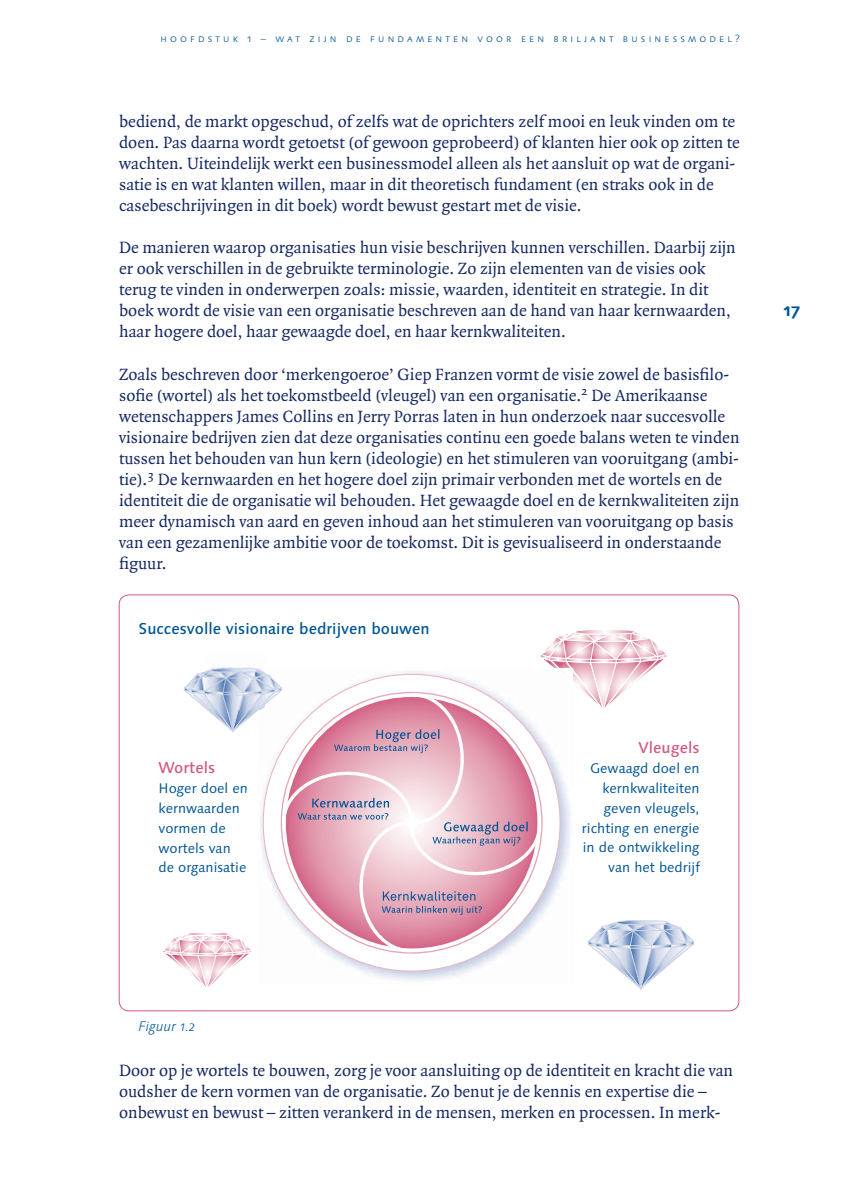
<style>
.page{position:relative;width:844px;height:1191px;background:#fff}
.page>*{position:absolute;margin:0;border:0;box-sizing:border-box;transform-origin:0 0}
.t1{font:17.5px/21px "Quadraat";color:#162964}
.t2{font:700 17.5px "Linotype Syntax Os F";color:#005595}
.t3{font:500 15.75px "Linotype Syntax Os F";color:#005595}
.t4{font:500 15.75px "Linotype Syntax Os F";color:#d15981}
.t5{font:14px/19.8px "Linotype Syntax Os F";color:#005595}
.t6{font:italic 300 14px "Linotype Syntax Os F";color:#005595}
.t7{font:300 10.5px "Linotype Syntax SC";letter-spacing:.3em;color:#005595}
</style>
<div class="page">
<svg style="left:158px;top:630px;width:539px;height:382px"></svg>
<img style="left:208px;top:653px;width:56px;height:56px">
<p class="t7" style="left:160px;top:32px;width:580px">hoofdstuk 1 – wat zijn de fundamenten voor een briljant businessmodel?</p>
<p class="t1" style="left:119px;top:112px;width:622px">bediend, de markt opgeschud, of zelfs wat de oprichters zelf mooi en leuk vinden om te doen. Pas daarna wordt getoetst (of gewoon geprobeerd) of klanten hier ook op zitten te wachten. Uiteindelijk werkt een businessmodel alleen als het aansluit op wat de organi&shy;satie is en wat klanten willen, maar in dit theoretisch fundament (en straks ook in de casebeschrijvingen in dit boek) wordt bewust gestart met de visie.</p>
<p class="t1" style="left:119px;top:238px;width:618px">De manieren waarop organisaties hun visie beschrijven kunnen verschillen. Daarbij zijn er ook verschillen in de gebruikte terminologie. Zo zijn elementen van de visies ook terug te vinden in onderwerpen zoals: missie, waarden, identiteit en strategie. In dit boek wordt de visie van een organisatie beschreven aan de hand van haar kernwaarden, haar hogere doel, haar gewaagde doel, en haar kernkwaliteiten.</p>
<p class="t1" style="left:119px;top:365px;width:621px">Zoals beschreven door ‘merkengoeroe’ Giep Franzen vormt de visie zowel de basisfilo&shy;sofie (wortel) als het toekomstbeeld (vleugel) van een organisatie.<sup>2</sup> De Amerikaanse wetenschappers James Collins en Jerry Porras laten in hun onderzoek naar succesvolle visionaire bedrijven zien dat deze organisaties continu een goede balans weten te vinden tussen het behouden van hun kern (ideologie) en het stimuleren van vooruitgang (ambi&shy;tie).<sup>3</sup> De kernwaarden en het hogere doel zijn primair verbonden met de wortels en de identiteit die de organisatie wil behouden. Het gewaagde doel en de kernkwaliteiten zijn meer dynamisch van aard en geven inhoud aan het stimuleren van vooruitgang op basis van een gezamenlijke ambitie voor de toekomst. Dit is gevisualiseerd in onderstaande figuur.</p>
<p class="t3" style="left:138px;top:621px;width:293px">Succesvolle visionaire bedrijven bouwen</p>
<p class="t4" style="left:158px;top:760px;width:58px">Wortels</p>
<p class="t5" style="left:158px;top:779px;width:91px">Hoger doel en kernwaarden vormen de wortels van de organisatie</p>
<p class="t4" style="left:638px;top:740px;width:63px">Vleugels</p>
<p class="t5" style="left:582px;top:759px;width:119px;text-align:right">Gewaagd doel en kernkwaliteiten geven vleugels, richting en energie in de ontwikkeling van het bedrijf</p>
<p class="t2" style="left:783px;top:302px;width:18px">17</p>
<p class="t6" style="left:138px;top:1018px;width:58px">Figuur 1.2</p>
<p class="t1" style="left:119px;top:1061px;width:615px">Door op je wortels te bouwen, zorg je voor aansluiting op de identiteit en kracht die van oudsher de kern vormen van de organisatie. Zo benut je de kennis en expertise die – onbewust en bewust – zitten verankerd in de mensen, merken en processen. In merk-</p>
</div>
